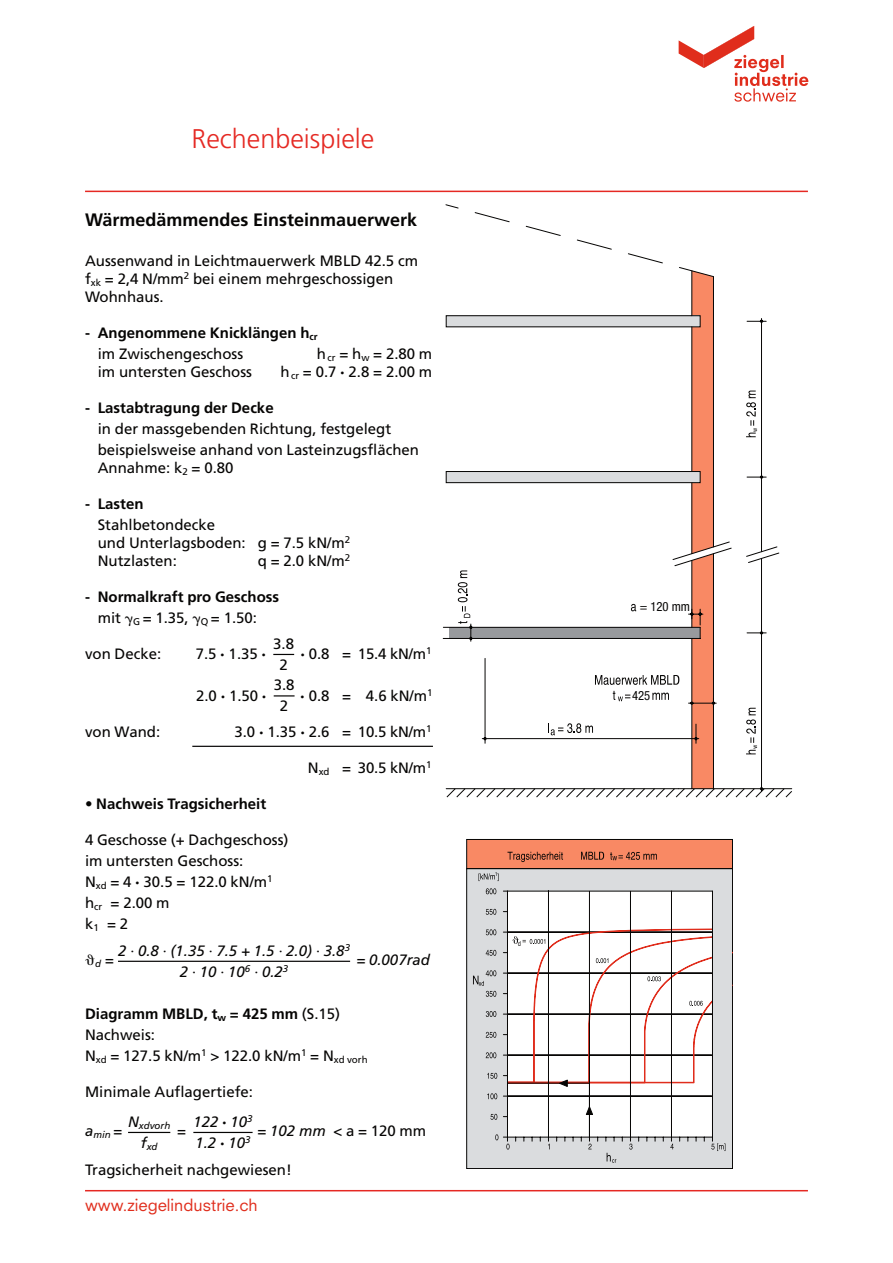
<style>
.page{position:relative;width:893px;height:1263px;background:#fff}
.page>*{position:absolute;margin:0;border:0;box-sizing:border-box;transform-origin:0 0}
.t1{font:300 27px "Frutiger LT Std";color:#e52923}
.t2{font:700 18px "Frutiger LT Std";color:#060504}
.t3{font:16.5px "Neuzeit SLT";color:#e02d1c}
.t4{font:15px/21px "Frutiger LT Std";color:#060504}
.t5{font:700 15px/21px "Frutiger LT Std";color:#060504}
.t6{font:italic 15px/21px "Frutiger LT Std";color:#060504;text-align:center}
.t7{font:condensed 12.75px "Helvetica Neue LT Std";color:#060504}
.t8{font:italic 9.75px/21px "Frutiger LT Std";color:#060504;text-align:center}
.s1{font-weight:400}
.s2{font-weight:900}
.s3{font-weight:700}
.s4{font-style:italic}
.s5{font-weight:900;font-style:normal}
</style>
<div class="page">
<svg style="left:679px;top:26px;width:129px;height:76px"></svg>
<hr style="left:85px;top:1190px;width:723px;height:1px;background:#e52923">
<hr style="left:85px;top:191px;width:723px;height:1px;background:#e52923">
<div style="left:467px;top:839px;width:265px;height:30px;background:#f98964"></div>
<div style="left:466px;top:839px;width:267px;height:30px;border:1px solid #060504"></div>
<div style="left:467px;top:869px;width:265px;height:299px;background:#dadcde"></div>
<div style="left:466px;top:868px;width:267px;height:301px;border:1px solid #060504"></div>
<div style="left:507px;top:891px;width:205px;height:246px;background:#fff"></div>
<div style="left:507px;top:1096px;width:205px;height:1px;border:1px solid #060504"></div>
<div style="left:713px;top:871px;width:19px;height:230px;background:#dadcde"></div>
<svg style="left:486px;top:929px;width:10px;height:6px"></svg>
<svg style="left:487px;top:1073px;width:10px;height:6px"></svg>
<svg style="left:486px;top:1032px;width:10px;height:6px"></svg>
<svg style="left:486px;top:1052px;width:10px;height:6px"></svg>
<svg style="left:473px;top:970px;width:23px;height:27px"></svg>
<svg style="left:486px;top:1011px;width:10px;height:6px"></svg>
<svg style="left:486px;top:950px;width:10px;height:6px"></svg>
<svg style="left:490px;top:1114px;width:7px;height:6px"></svg>
<svg style="left:487px;top:1093px;width:10px;height:6px"></svg>
<svg style="left:607px;top:1153px;width:9px;height:10px"></svg>
<svg style="left:486px;top:888px;width:10px;height:6px"></svg>
<svg style="left:486px;top:909px;width:10px;height:6px"></svg>
<svg style="left:478px;top:872px;width:21px;height:9px"></svg>
<svg style="left:507px;top:852px;width:56px;height:10px"></svg>
<svg style="left:610px;top:852px;width:47px;height:8px"></svg>
<hr style="left:589px;top:891px;width:1px;height:246px;background:#060504">
<svg style="left:585px;top:1106px;width:8px;height:9px"></svg>
<hr style="left:507px;top:891px;width:1px;height:246px;background:#060504">
<hr style="left:630px;top:891px;width:1px;height:246px;background:#060504">
<hr style="left:589px;top:1083px;width:1px;height:54px;background:#060504">
<hr style="left:548px;top:891px;width:1px;height:246px;background:#060504">
<hr style="left:712px;top:891px;width:1px;height:246px;background:#060504">
<hr style="left:671px;top:891px;width:1px;height:246px;background:#060504">
<svg style="left:503px;top:929px;width:230px;height:158px"></svg>
<svg style="left:495px;top:1134px;width:21px;height:15px"></svg>
<hr style="left:507px;top:1137px;width:205px;height:1px;background:#060504">
<svg style="left:548px;top:1137px;width:2px;height:12px"></svg>
<svg style="left:588px;top:1137px;width:10px;height:12px"></svg>
<svg style="left:629px;top:1137px;width:3px;height:12px"></svg>
<svg style="left:670px;top:1137px;width:10px;height:12px"></svg>
<svg style="left:711px;top:1137px;width:14px;height:14px"></svg>
<hr style="left:507px;top:891px;width:205px;height:1px;background:#060504">
<hr style="left:461px;top:891px;width:1px;height:246px;background:#060504">
<svg style="left:581px;top:852px;width:23px;height:8px"></svg>
<svg style="left:447px;top:789px;width:345px;height:8px"></svg>
<div style="left:692px;top:703px;width:21px;height:86px;background:#f98964"></div>
<hr style="left:761px;top:630px;width:1px;height:159px;background:#060504">
<hr style="left:678px;top:788px;width:114px;height:1px;background:#060504">
<hr style="left:443px;top:627px;width:257px;height:1px;background:#060504">
<hr style="left:446px;top:788px;width:232px;height:1px;background:#060504">
<hr style="left:692px;top:638px;width:1px;height:151px;background:#060504">
<hr style="left:443px;top:638px;width:257px;height:1px;background:#060504">
<hr style="left:713px;top:554px;width:1px;height:235px;background:#060504">
<svg style="left:446px;top:205px;width:333px;height:549px"></svg>
<svg style="left:273px;top:654px;width:21px;height:1px"></svg>
<svg style="left:274px;top:695px;width:21px;height:1px"></svg>
<hr style="left:118px;top:961px;width:232px;height:1px;background:#060504">
<hr style="left:128px;top:1132px;width:42px;height:1px;background:#060504">
<hr style="left:193px;top:1132px;width:60px;height:1px;background:#060504">
<svg style="left:304px;top:745px;width:129px;height:1px"></svg>
<hr style="left:192px;top:746px;width:241px;height:1px;background:#060504">
<p class="t1" style="left:191px;top:123px;width:185px">Rechenbeispiele</p>
<p class="t2" style="left:85px;top:209px;width:334px">Wärmedämmendes Einsteinmauerwerk</p>
<p class="t4" style="left:85px;top:251px;width:334px;line-height:18px">Aussenwand in Leichtmauerwerk MBLD 42.5 cm f<sub>xk</sub> = 2,4 N/mm<sup>2</sup> bei einem mehrgeschossigen<br>Wohnhaus.</p>
<p class="t5" style="left:98px;top:322px;width:221px;text-indent:-13px">- Angenommene Knicklängen h<sub>cr </sub><span class="s1">im Zwischengeschoss</span></p>
<p class="t4" style="left:317px;top:343px;width:117px">h <sub>cr</sub> = h<sub>w</sub> = 2.80 m</p>
<p class="t4" style="left:98px;top:361px;width:156px">im untersten Geschoss</p>
<p class="t4" style="left:280px;top:361px;width:153px">h <sub>cr</sub> = 0.7 <span class="s2">·</span> 2.8 = 2.00 m</p>
<p class="t4" style="left:98px;top:397px;width:323px;text-indent:-13px"><span class="s3">- Lastabtragung der Decke<br></span>in der massgebenden Richtung, festgelegt beispielsweise anhand von Lasteinzugsflächen</p>
<p class="t4" style="left:98px;top:457px;width:137px">Annahme: k<sub>2</sub> = 0.80</p>
<p class="t4" style="left:98px;top:493px;width:119px;text-indent:-13px"><span class="s3">- Lasten<br></span>Stahlbetondecke</p>
<p class="t4" style="left:98px;top:533px;width:254px;line-height:18px">und Unterlagsboden: g = 7.5 kN/m<sup>2<br></sup>Nutzlasten:</p>
<p class="t4" style="left:258px;top:550px;width:94px">q = 2.0 kN/m<sup>2</sup></p>
<p class="t5" style="left:98px;top:586px;width:183px;text-indent:-13px">- Normalkraft pro Geschoss <span class="s1">mit</span> <sub>G</sub> <span class="s1">= 1.35,</span> <sub>Q</sub> <span class="s1">= 1.50:</span></p>
<p class="t4" style="left:85px;top:643px;width:78px">von Decke:</p>
<p class="t4" style="left:196px;top:643px;width:72px">7.5 <span class="s2">·</span> 1.35 <span class="s2">·</span></p>
<p class="t4" style="left:300px;top:643px;width:133px"><span class="s2">·</span> 0.8 = 15.4 kN/m<sup>1</sup></p>
<p class="t4" style="left:196px;top:685px;width:72px">2.0 <span class="s2">·</span> 1.50 <span class="s2">·</span></p>
<p class="t4" style="left:300px;top:685px;width:134px"><span class="s2">·</span> 0.8 = 4.6 kN/m<sup>1</sup></p>
<p class="t4" style="left:85px;top:721px;width:77px">von Wand:</p>
<p class="t4" style="left:234px;top:721px;width:199px">3.0 <span class="s2">·</span> 1.35 <span class="s2">·</span> 2.6 = 10.5 kN/m<sup>1</sup></p>
<p class="t4" style="left:308px;top:757px;width:125px">N<sub>xd</sub> = 30.5 kN/m<sup>1</sup></p>
<p class="t5" style="left:85px;top:793px;width:183px">• Nachweis Tragsicherheit</p>
<p class="t4" style="left:85px;top:829px;width:205px">4 Geschosse (+ Dachgeschoss) im untersten Geschoss:<br>N<sub>xd</sub> = 4 <span class="s2">·</span> 30.5 = 122.0 kN/m<sup>1 </sup>h<sub>cr</sub> = 2.00 m<br>k<sub>1</sub> = 2</p>
<p class="t8" style="left:95px;top:953px;width:20px">d <sup>=</sup></p>
<p class="t6" style="left:356px;top:949px;width:75px">= 0.007rad</p>
<p class="t4" style="left:273px;top:633px;width:23px;text-align:center">3.8<br>2<br>3.8<br>2</p>
<p class="t6" style="left:118px;top:940px;width:234px">2 · 0.8 · (1.35 · 7.5 + 1.5 · 2.0) · 3.8<sup>3<br></sup>2 · 10 · 10<sup>6</sup> · 0.2<sup>3</sup></p>
<p class="t4" style="left:85px;top:1003px;width:284px"><span class="s3">Diagramm MBLD, t</span><sub>w</sub> <span class="s3">= 425 mm</span> (S.15)<br>Nachweis:<br>N<sub>xd</sub> = 127.5 kN/m<sup>1</sup> &gt; 122.0 kN/m<sup>1</sup> = N<sub>xd</sub> <sub>vorh</sub></p>
<p class="t4" style="left:85px;top:1081px;width:169px">Minimale Auflagertiefe:</p>
<p class="t8" style="left:85px;top:1124px;width:39px"><sup>a</sup>min <sup>=</sup></p>
<p class="t4" style="left:177px;top:1120px;width:10px">=</p>
<p class="t4" style="left:258px;top:1120px;width:170px">= <span class="s4">102 mm &lt;</span> a = 120 mm</p>
<p class="t4" style="left:85px;top:1159px;width:208px">Tragsicherheit nachgewiesen!</p>
<p class="t8" style="left:128px;top:1115px;width:44px"><sup>N</sup>xdvorh <sup>f</sup>xd</p>
<p class="t6" style="left:193px;top:1111px;width:61px;text-align:left">122 <span class="s5">·</span> 10<sup>3<br></sup>1.2 <span class="s5">·</span> 10<sup>3</sup></p>
<p class="t3" style="left:85px;top:1194px;width:174px">www.ziegelindustrie.ch</p>
<p class="t7" style="left:640px;top:599px;width:52px">= 120 mm</p>
<p class="t7" style="left:632px;top:688px;width:20px">425</p>
</div>
